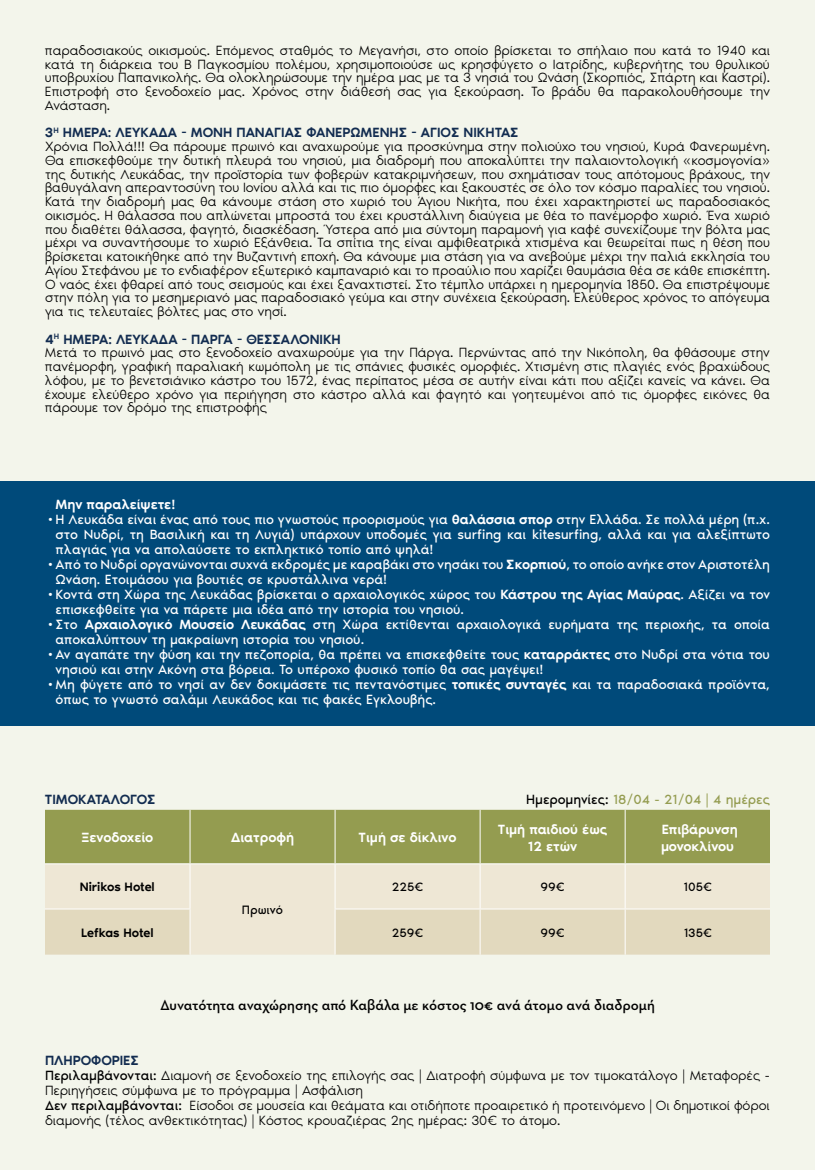
<style>
.page{position:relative;width:815px;height:1170px;background:#fff}
.page>*{position:absolute;margin:0;border:0;box-sizing:border-box;transform-origin:0 0}
.t1{font:600 15px "Neutraface Two Text Greek";letter-spacing:-.005em;color:#000}
.t2{font:300 13.75px/13.8px "Noir Pro";letter-spacing:-.01em;color:#000}
.t3{font:13.75px/15px "Noir Pro";letter-spacing:-.01em;color:#fff}
.t4{font:500 13.75px/16.5px "Noir Pro";letter-spacing:-.01em;color:#fff;text-align:center}
.t5{font:13.75px "Noir Pro";color:#949c50}
.t6{font:500 13.75px "Noir Pro";letter-spacing:-.01em;color:#122c50}
.t7{font:12.5px "Noir Pro";color:#000}
.t8{font:500 12.5px "Noir Pro";letter-spacing:-.01em;color:#000}
.s1{font-weight:500;color:#122c50}
.s2{font-weight:500}
.s3{color:#000}
.s4{font-weight:400}
</style>
<div class="page">
<div style="left:0;top:0;width:815px;height:1169px;background:#f3f5eb"></div>
<div style="left:0;top:481px;width:815px;height:245px;background:#004a7a"></div>
<div style="left:45px;top:809px;width:725px;height:54px;background:#949c50"></div>
<div style="left:45px;top:865px;width:725px;height:43px;background:#eee7d5"></div>
<svg style="left:45px;top:908px;width:725px;height:46px;background:#e4dcc3"></svg>
<hr style="left:190px;top:809px;width:1px;height:54px;background:#fff">
<hr style="left:335px;top:809px;width:1px;height:54px;background:#fff">
<hr style="left:480px;top:809px;width:1px;height:54px;background:#fff">
<hr style="left:625px;top:809px;width:1px;height:54px;background:#fff">
<hr style="left:45px;top:863px;width:145px;height:1px;background:#fff">
<hr style="left:190px;top:863px;width:145px;height:1px;background:#fff">
<hr style="left:190px;top:864px;width:1px;height:44px;background:#fff">
<hr style="left:335px;top:863px;width:145px;height:1px;background:#fff">
<hr style="left:335px;top:864px;width:1px;height:44px;background:#fff">
<hr style="left:480px;top:863px;width:145px;height:1px;background:#fff">
<hr style="left:480px;top:864px;width:1px;height:44px;background:#fff">
<hr style="left:625px;top:863px;width:145px;height:1px;background:#fff">
<hr style="left:625px;top:864px;width:1px;height:44px;background:#fff">
<hr style="left:45px;top:908px;width:146px;height:1px;background:#fff">
<hr style="left:190px;top:909px;width:1px;height:45px;background:#fff">
<hr style="left:335px;top:908px;width:145px;height:1px;background:#fff">
<hr style="left:335px;top:909px;width:1px;height:45px;background:#fff">
<hr style="left:480px;top:908px;width:145px;height:1px;background:#fff">
<hr style="left:480px;top:909px;width:1px;height:45px;background:#fff">
<hr style="left:625px;top:908px;width:145px;height:1px;background:#fff">
<hr style="left:625px;top:909px;width:1px;height:45px;background:#fff">
<p class="t2" style="left:45px;top:42px;width:727px;text-align:justify">παραδοσιακούς οικισμούς. Επόμενος σταθμός το Μεγανήσι, στο οποίο βρίσκεται το σπήλαιο που κατά το 1940 και κατά τη διάρκεια του Β Παγκοσμίου πολέμου, χρησιμοποιούσε ως κρησφύγετο ο Ιατρίδης, κυβερνήτης του θρυλικού υποβρυχίου Παπανικολής. Θα ολοκληρώσουμε την ημέρα μας με τα 3 νησιά του Ωνάση (Σκορπιός, Σπάρτη και Καστρί).<br>Επιστροφή στο ξενοδοχείο μας. Χρόνος στην διάθεσή σας για ξεκούραση. Το βράδυ θα παρακολουθήσουμε την Ανάσταση.</p>
<p class="t2" style="left:45px;top:125px;width:727px"><span class="s1">3</span><sup>Η</sup> <span class="s1">ΗΜΕΡΑ: ΛΕΥΚΆΔΑ - ΜΟΝΉ ΠΑΝΑΓΊΑΣ ΦΑΝΕΡΩΜΈΝΗΣ - ΆΓΙΟΣ ΝΙΚΉΤΑΣ<br></span>Χρόνια Πολλά!!! Θα πάρουμε πρωινό και αναχωρούμε για προσκύνημα στην πολιούχο του νησιού, Κυρά Φανερωμένη.<br>Θα επισκεφθούμε την δυτική πλευρά του νησιού, μια διαδρομή που αποκαλύπτει την παλαιοντολογική «κοσμογονία» της δυτικής Λευκάδας, την προϊστορία των φοβερών κατακριμνήσεων, που σχημάτισαν τους απότομους βράχους, την βαθυγάλανη απεραντοσύνη του Ιονίου αλλά και τις πιο όμορφες και ξακουστές σε όλο τον κόσμο παραλίες του νησιού.<br>Κατά την διαδρομή μας θα κάνουμε στάση στο χωριό του Άγιου Νικήτα, που έχει χαρακτηριστεί ως παραδοσιακός οικισμός. Η θάλασσα που απλώνεται μπροστά του έχει κρυστάλλινη διαύγεια με θέα το πανέμορφο χωριό. Ένα χωριό που διαθέτει θάλασσα, φαγητό, διασκέδαση. Ύστερα από μια σύντομη παραμονή για καφέ συνεχίζουμε την βόλτα μας μέχρι να συναντήσουμε το χωριό Εξάνθεια. Τα σπίτια της είναι αμφιθεατρικά χτισμένα και θεωρείται πως η θέση που βρίσκεται κατοικήθηκε από την Βυζαντινή εποχή. Θα κάνουμε μια στάση για να ανεβούμε μέχρι την παλιά εκκλησία του Αγίου Στεφάνου με το ενδιαφέρον εξωτερικό καμπαναριό και το προαύλιο που χαρίζει θαυμάσια θέα σε κάθε επισκέπτη.<br>Ο ναός έχει φθαρεί από τους σεισμούς και έχει ξαναχτιστεί. Στο τέμπλο υπάρχει η ημερομηνία 1850. Θα επιστρέψουμε στην πόλη για το μεσημεριανό μας παραδοσιακό γεύμα και στην συνέχεια ξεκούραση. Ελεύθερος χρόνος το απόγευμα για τις τελευταίες βόλτες μας στο νησί.</p>
<p class="t2" style="left:45px;top:331px;width:727px"><span class="s1">4</span><sup>Η</sup> <span class="s1">ΗΜΕΡΑ: ΛΕΥΚΆΔΑ - ΠΆΡΓΑ - ΘΕΣΣΑΛΟΝΊΚΗ<br></span>Μετά το πρωινό μας στο ξενοδοχείο αναχωρούμε για την Πάργα. Περνώντας από την Νικόπολη, θα φθάσουμε στην πανέμορφη, γραφική παραλιακή κωμόπολη με τις σπάνιες φυσικές ομορφιές. Χτισμένη στις πλαγιές ενός βραχώδους λόφου, με το βενετσιάνικο κάστρο του 1572, ένας περίπατος μέσα σε αυτήν είναι κάτι που αξίζει κανείς να κάνει. Θα έχουμε ελεύθερο χρόνο για περιήγηση στο κάστρο αλλά και φαγητό και γοητευμένοι από τις όμορφες εικόνες θα πάρουμε τον δρόμο της επιστροφής</p>
<p class="t4" style="left:56px;top:495px;width:121px">Μην παραλείψετε!</p>
<p class="t3" style="left:56px;top:511px;width:716px;text-align:justify;text-indent:-11px">•Η Λευκάδα είναι ένας από τους πιο γνωστούς προορισμούς για <span class="s2">θαλάσσια σπορ</span> στην Ελλάδα. Σε πολλά μέρη (π.χ. στο Νυδρί, τη Βασιλική και τη Λυγιά) υπάρχουν υποδομές για surfing και kitesurfing, αλλά και για αλεξίπτωτο πλαγιάς για να απολαύσετε το εκπληκτικό τοπίο από ψηλά!</p>
<p class="t3" style="left:56px;top:556px;width:716px;text-indent:-11px">•Από το Νυδρί οργανώνονται συχνά εκδρομές με καραβάκι στο νησάκι του <span class="s2">Σκορπιού</span>, το οποίο ανήκε στον Αριστοτέλη<br>Ωνάση. Ετοιμάσου για βουτιές σε κρυστάλλινα νερά!</p>
<p class="t3" style="left:56px;top:586px;width:716px;text-indent:-11px">•Κοντά στη Χώρα της Λευκάδας βρίσκεται ο αρχαιολογικός χώρος του <span class="s2">Κάστρου της Αγίας Μαύρας</span>. Αξίζει να τον επισκεφθείτε για να πάρετε μια ιδέα από την ιστορία του νησιού.</p>
<p class="t3" style="left:56px;top:616px;width:716px;text-indent:-11px">•Στο <span class="s2">Αρχαιολογικό Μουσείο Λευκάδας</span> στη Χώρα εκτίθενται αρχαιολογικά ευρήματα της περιοχής, τα οποία αποκαλύπτουν τη μακραίωνη ιστορία του νησιού.</p>
<p class="t3" style="left:56px;top:646px;width:716px;text-indent:-11px">•Αν αγαπάτε την φύση και την πεζοπορία, θα πρέπει να επισκεφθείτε τους <span class="s2">καταρράκτες</span> στο Νυδρί στα νότια του νησιού και στην Ακόνη στα βόρεια. Το υπέροχο φυσικό τοπίο θα σας μαγέψει!</p>
<p class="t3" style="left:56px;top:676px;width:716px;text-indent:-11px">•Μη φύγετε από το νησί αν δεν δοκιμάσετε τις πεντανόστιμες <span class="s2">τοπικές συνταγές</span> και τα παραδοσιακά προϊόντα, όπως το γνωστό σαλάμι Λευκάδος και τις φακές Εγκλουβής.</p>
<p class="t6" style="left:45px;top:788px;width:112px">ΤΙΜΟΚΑΤΑΛΟΓΟΣ</p>
<p class="t5" style="left:526px;top:788px;width:245px"><span class="s3">Ημερομηνίες:</span> 18/04 - 21/04 | 4 ημέρες</p>
<p class="t4" style="left:82px;top:828px;width:73px">Ξενοδοχείo</p>
<p class="t4" style="left:231px;top:828px;width:64px">Διατροφή</p>
<p class="t4" style="left:359px;top:828px;width:99px">Τιμή σε δίκλινο</p>
<p class="t4" style="left:498px;top:820px;width:111px">Τιμή παιδιού έως<br>12 ετών</p>
<p class="t4" style="left:661px;top:820px;width:78px;text-align:left">Επιβάρυνση μονοκλίνου</p>
<p class="t8" style="left:80px;top:877px;width:76px">Nirikos Hotel</p>
<p class="t7" style="left:242px;top:900px;width:43px">Πρωινό</p>
<p class="t7" style="left:392px;top:877px;width:33px">225€</p>
<p class="t7" style="left:541px;top:877px;width:25px">99€</p>
<p class="t7" style="left:684px;top:877px;width:30px">105€</p>
<p class="t8" style="left:81px;top:922px;width:74px">Lefkas Hotel</p>
<p class="t7" style="left:392px;top:923px;width:33px">259€</p>
<p class="t7" style="left:541px;top:923px;width:25px">99€</p>
<p class="t7" style="left:684px;top:923px;width:30px">135€</p>
<p class="t1" style="left:160px;top:995px;width:496px">Δυνατότητα αναχώρησης από Καβάλα με κόστος 10€ ανά άτομο ανά διαδρομή</p>
<p class="t2" style="left:45px;top:1051px;width:726px;line-height:15px"><span class="s1">ΠΛΗΡΟΦΟΡΙΕΣ<br></span><span class="s4">Περιλαμβάνονται:</span> Διαμονή σε ξενοδοχείο της επιλογής σας | Διατροφή σύμφωνα με τον τιμοκατάλογο | Μεταφορές - Περιηγήσεις σύμφωνα με το πρόγραμμα | Ασφάλιση<br><span class="s4">Δεν περιλαμβάνονται:</span> Είσοδοι σε μουσεία και θεάματα και οτιδήποτε προαιρετικό ή προτεινόμενο | Οι δημοτικοί φόροι διαμονής (τέλος ανθεκτικότητας) | Κόστος κρουαζιέρας 2ης ημέρας: 30€ το άτομο.</p>
</div>
